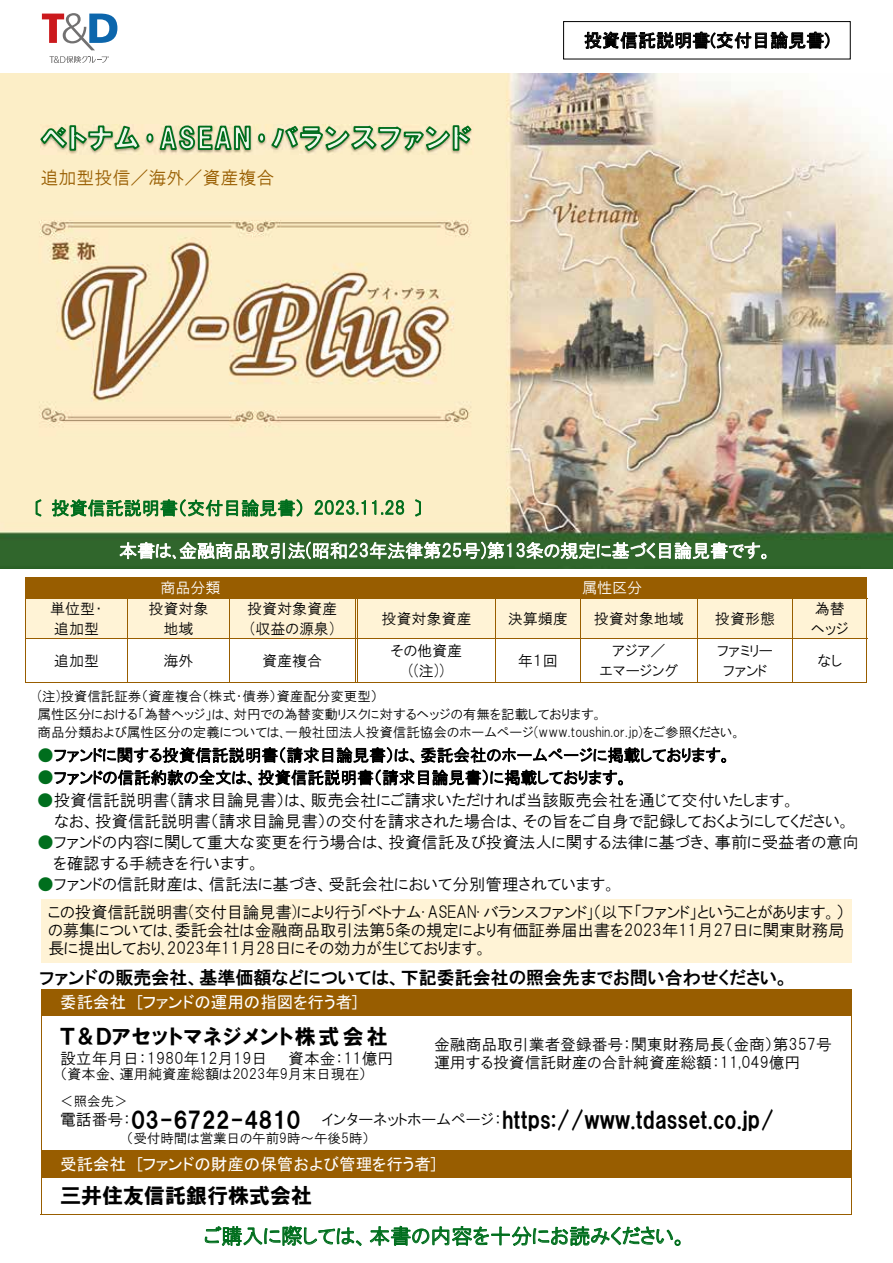
<style>
.page{position:relative;width:893px;height:1263px;background:#fff}
.page>*{position:absolute;margin:0;border:0;box-sizing:border-box;transform-origin:0 0}
.t1{font:22.5px "HGP Soei Kakugothic UB";color:#000}
.t2{font:21px "HGP Gothic M";letter-spacing:.005em;color:#006e1d}
.t3{font:21px "HGP Soei Kakugothic UB";letter-spacing:.07em;color:#000}
.t4{font:21px "HGP Soei Kakugothic UB";color:#000}
.t5{font:18px "HGP Gothic E";color:#000}
.t6{font:18px "HGP Gothic M";letter-spacing:.005em;color:#fff}
.t7{font:18px "HGP Gothic M";letter-spacing:.005em;color:#006e1d}
.t8{font:18px "MS P Gothic";letter-spacing:.005em;color:#000}
.t9{font:18px "HGP Gothic M";color:#985d00}
.t10{font:16.5px/21px "HGP Gothic M";color:#000}
.t11{font:16.5px "MS P Gothic";color:#fff}
.t12{font:15.75px/18px "HGP Gothic M";color:#000}
.t13{font:15px/19.5px "HGP Gothic M";color:#000}
.t14{font:15px "HGP Gothic M";color:#fff}
.t15{font:14.25px "HGP Gothic M";color:#000}
.t16{font:13.5px/18px "HGP Gothic M";color:#000}
.s1{color:#006e1d}
.s2{font-family:"HGP Gothic M";font-size:15.75px}
</style>
<div class="page">
<img style="left:0;top:73px;width:893px;height:495px">
<div style="left:26px;top:577px;width:329px;height:21px;background:#985d00"></div>
<hr style="left:355px;top:577px;width:2px;height:21px;background:#985d00">
<div style="left:357px;top:577px;width:510px;height:21px;background:#985d00"></div>
<div style="left:26px;top:599px;width:101px;height:20px;background:#fff3d6"></div>
<div style="left:26px;top:619px;width:101px;height:19px;background:#fff3d6"></div>
<div style="left:128px;top:599px;width:101px;height:20px;background:#fff3d6"></div>
<div style="left:128px;top:619px;width:101px;height:19px;background:#fff3d6"></div>
<div style="left:230px;top:599px;width:125px;height:20px;background:#fff3d6"></div>
<div style="left:230px;top:619px;width:125px;height:19px;background:#fff3d6"></div>
<hr style="left:355px;top:599px;width:2px;height:39px;background:#fff3d6">
<div style="left:358px;top:599px;width:137px;height:39px;background:#fff3d6"></div>
<div style="left:496px;top:599px;width:84px;height:39px;background:#fff3d6"></div>
<div style="left:581px;top:599px;width:116px;height:39px;background:#fff3d6"></div>
<div style="left:698px;top:599px;width:94px;height:39px;background:#fff3d6"></div>
<div style="left:793px;top:599px;width:73px;height:20px;background:#fff3d6"></div>
<div style="left:793px;top:619px;width:73px;height:19px;background:#fff3d6"></div>
<hr style="left:25px;top:598px;width:103px;height:1px;background:#985d00">
<hr style="left:128px;top:598px;width:101px;height:1px;background:#985d00">
<hr style="left:229px;top:598px;width:352px;height:1px;background:#985d00">
<hr style="left:581px;top:598px;width:116px;height:1px;background:#985d00">
<hr style="left:697px;top:598px;width:170px;height:1px;background:#985d00">
<hr style="left:25px;top:599px;width:1px;height:39px;background:#985d00">
<hr style="left:127px;top:599px;width:1px;height:39px;background:#985d00">
<hr style="left:229px;top:599px;width:1px;height:39px;background:#985d00">
<hr style="left:355px;top:599px;width:1px;height:39px;background:#985d00">
<hr style="left:357px;top:599px;width:1px;height:39px;background:#985d00">
<hr style="left:495px;top:599px;width:1px;height:39px;background:#985d00">
<hr style="left:580px;top:599px;width:1px;height:39px;background:#985d00">
<hr style="left:697px;top:599px;width:1px;height:39px;background:#985d00">
<hr style="left:792px;top:599px;width:1px;height:39px;background:#985d00">
<hr style="left:866px;top:599px;width:1px;height:39px;background:#985d00">
<hr style="left:25px;top:638px;width:103px;height:1px;background:#985d00">
<hr style="left:128px;top:638px;width:101px;height:1px;background:#985d00">
<hr style="left:229px;top:638px;width:352px;height:1px;background:#985d00">
<hr style="left:581px;top:638px;width:116px;height:1px;background:#985d00">
<hr style="left:697px;top:638px;width:170px;height:1px;background:#985d00">
<hr style="left:25px;top:639px;width:1px;height:44px;background:#985d00">
<hr style="left:25px;top:682px;width:102px;height:1px;background:#985d00">
<hr style="left:127px;top:639px;width:1px;height:44px;background:#985d00">
<hr style="left:128px;top:682px;width:101px;height:1px;background:#985d00">
<hr style="left:229px;top:639px;width:1px;height:44px;background:#985d00">
<hr style="left:230px;top:682px;width:125px;height:1px;background:#985d00">
<hr style="left:355px;top:639px;width:1px;height:44px;background:#985d00">
<hr style="left:357px;top:639px;width:1px;height:44px;background:#985d00">
<hr style="left:358px;top:682px;width:137px;height:1px;background:#985d00">
<hr style="left:495px;top:639px;width:1px;height:44px;background:#985d00">
<hr style="left:496px;top:682px;width:84px;height:1px;background:#985d00">
<hr style="left:580px;top:639px;width:1px;height:44px;background:#985d00">
<hr style="left:581px;top:682px;width:116px;height:1px;background:#985d00">
<hr style="left:697px;top:639px;width:1px;height:44px;background:#985d00">
<hr style="left:698px;top:682px;width:94px;height:1px;background:#985d00">
<hr style="left:792px;top:639px;width:1px;height:44px;background:#985d00">
<hr style="left:793px;top:682px;width:73px;height:1px;background:#985d00">
<hr style="left:866px;top:639px;width:1px;height:44px;background:#985d00">
<div style="left:41px;top:899px;width:810px;height:22px;background:#fff3d6"></div>
<div style="left:41px;top:921px;width:810px;height:18px;background:#fff3d6"></div>
<div style="left:41px;top:939px;width:810px;height:23px;background:#fff3d6"></div>
<div style="left:42px;top:990px;width:809px;height:25px;background:#985d00"></div>
<hr style="left:41px;top:989px;width:811px;height:1px;background:#985d00">
<svg style="left:41px;top:990px;width:1px;height:25px"></svg>
<svg style="left:851px;top:990px;width:1px;height:25px"></svg>
<hr style="left:41px;top:1015px;width:811px;height:1px;background:#985d00">
<hr style="left:41px;top:1016px;width:1px;height:71px;background:#985d00">
<hr style="left:851px;top:1016px;width:1px;height:71px;background:#985d00">
<hr style="left:41px;top:1087px;width:1px;height:63px;background:#985d00">
<hr style="left:851px;top:1087px;width:1px;height:63px;background:#985d00">
<div style="left:42px;top:1151px;width:809px;height:26px;background:#985d00"></div>
<hr style="left:41px;top:1150px;width:811px;height:1px;background:#985d00">
<svg style="left:41px;top:1151px;width:1px;height:26px"></svg>
<svg style="left:851px;top:1151px;width:1px;height:26px"></svg>
<hr style="left:41px;top:1177px;width:811px;height:1px;background:#985d00">
<hr style="left:41px;top:1177px;width:1px;height:38px;background:#985d00">
<hr style="left:41px;top:1214px;width:810px;height:1px;background:#985d00">
<hr style="left:851px;top:1177px;width:1px;height:38px;background:#985d00">
<svg style="left:42px;top:13px;width:75px;height:37px"></svg>
<svg style="left:49px;top:56px;width:60px;height:7px"></svg>
<img style="left:40px;top:125px;width:434px;height:30px">
<svg style="left:41px;top:124px;width:432px;height:28px;background:#b3c79b"></svg>
<div style="left:563px;top:21px;width:288px;height:38px;border:1px solid #000"></div>
<p class="t9" style="left:41px;top:168px;width:236px">追加型投信／海外／資産複合</p>
<p class="t7" style="left:33px;top:499px;width:11px">〔</p>
<p class="t7" style="left:51px;top:499px;width:255px">投資信託説明書（交付目論見書(</p>
<p class="t7" style="left:313px;top:499px;width:93px">2023.11.28</p>
<p class="t7" style="left:414px;top:499px;width:11px">〔</p>
<p class="t8" style="left:584px;top:31px;width:248px">投資信託説明書(交付目論見書(</p>
<p class="t6" style="left:119px;top:541px;width:655px">本書は､金融商品取引法(昭和23年法律第25号第) 13条の規定に基づく目論見書です。</p>
<p class="t14" style="left:160px;top:580px;width:62px">商品分類</p>
<p class="t14" style="left:582px;top:580px;width:62px">属性区分</p>
<p class="t13" style="left:50px;top:599px;width:54px">単位型・追加型</p>
<p class="t13" style="left:148px;top:599px;width:62px;text-align:center">投資対象地域</p>
<p class="t13" style="left:247px;top:599px;width:92px">投資対象資産</p>
<p class="t13" style="left:815px;top:599px;width:32px">為替</p>
<p class="t13" style="left:381px;top:609px;width:92px">投資対象資産</p>
<p class="t13" style="left:508px;top:609px;width:62px">決算頻度</p>
<p class="t13" style="left:594px;top:609px;width:92px">投資対象地域</p>
<p class="t13" style="left:715px;top:609px;width:62px">投資形態</p>
<p class="t13" style="left:250px;top:619px;width:85px">(収益の源泉)</p>
<p class="t13" style="left:811px;top:619px;width:39px">ヘッジ</p>
<p class="t13" style="left:391px;top:641px;width:73px">その他資産</p>
<p class="t13" style="left:612px;top:641px;width:55px">アジア／</p>
<p class="t13" style="left:717px;top:641px;width:57px">ファミリー</p>
<p class="t13" style="left:163px;top:651px;width:32px">海外</p>
<p class="t13" style="left:262px;top:651px;width:62px">資産複合</p>
<p class="t13" style="left:54px;top:651px;width:47px">追加型</p>
<p class="t13" style="left:518px;top:651px;width:41px">年１回</p>
<p class="t13" style="left:818px;top:651px;width:26px">なし</p>
<p class="t13" style="left:408px;top:660px;width:37px">((注))</p>
<p class="t13" style="left:600px;top:660px;width:80px">エマージング</p>
<p class="t13" style="left:723px;top:660px;width:45px">ファンド</p>
<p class="t16" style="left:37px;top:687px;width:702px">注( )投資信託証券（資産複合（株式・債券）資産配分変更型(<br>属性区分における「為替ヘッジは」 、対円での為替変動リスクに対するヘッジの有無を記載しております。<br>商品分類および属性区分の定義については､一般社団法人投資信託協会のホームページ(www.toushin.or j p. )をご参照ください。</p>
<p class="t10" style="left:37px;top:744px;width:696px"><span class="s1">●</span>ファンドに関する投資信託説明書（請求目論見書は） 、委託会社のホームページに掲載しております。</p>
<p class="t10" style="left:37px;top:767px;width:593px"><span class="s1">●</span>ファンドの信託約款の全文は、投資信託説明書（請求目論見書）に掲載しております。</p>
<p class="t10" style="left:54px;top:790px;width:798px;text-indent:-17px"><span class="s1">●</span>投資信託説明書（請求目論見書は） 、販売会社にご請求いただければ当該販売会社を通じて交付いたします。<br>なお、投資信託説明書（請求目論見書）の交付を請求された場合は、その旨をご自身で記録しておくようにしてください。</p>
<p class="t10" style="left:53px;top:832px;width:807px;text-indent:-16px"><span class="s1">●</span>ファンドの内容に関して重大な変更を行う場合は、投資信託及び投資法人に関する法律に基づき、事前に受益者の意向を確認する手続きを行います。</p>
<p class="t10" style="left:48px;top:870px;width:798px;line-height:28.2px;text-indent:-11px"><span class="s1">●</span>ファンドの信託財産は、信託法に基づき、受託会社において分別管理されています。<br>この投資信託説明書(交付目論見書)により行う｢ベトナム･ASEAN･バランスファンド｣（以下「ファンド」ということがあります。(</p>
<p class="t10" style="left:48px;top:921px;width:798px;line-height:18px">の募集については､委託会社は金融商品取引法第5条の規定により有価証券届出書を2023年11月27日に関東財務局長に提出しており､2023年11月28日にその効力が生じております。</p>
<p class="t5" style="left:40px;top:968px;width:751px">ファンドの販売会社、基準価額などについては、下記委託会社の照会先までお問い合わせください。</p>
<p class="t11" style="left:137px;top:994px;width:222px">[ファンドの運用の指図を行う者[</p>
<p class="t11" style="left:60px;top:994px;width:67px">委託会社</p>
<p class="t3" style="left:60px;top:1025px;width:329px">Ｔ＆Ｄアセットマネジメント株式会社</p>
<p class="t12" style="left:288px;top:1049px;width:107px">資本金：11億円</p>
<p class="t12" style="left:434px;top:1035px;width:399px">金融商品取引業者登録番号：関東財務局長（金商第） 357号運用する投資信託財産の合計純資産総額：11,049億円</p>
<p class="t12" style="left:60px;top:1049px;width:209px">設立年月日：1980年12月19日</p>
<p class="t15" style="left:60px;top:1067px;width:308px">（資本金、運用純資産総額は2023年9月末日現在(</p>
<p class="t16" style="left:60px;top:1092px;width:69px">＜照会先&lt;</p>
<h1 class="t1" style="left:502px;top:1108px;width:274px">https://www.tdasset.co j p. /</h1>
<h1 class="t1" style="left:123px;top:1108px;width:179px"><span class="s2">：</span>03-6722-4810</h1>
<p class="t12" style="left:60px;top:1111px;width:65px">電話番号</p>
<p class="t12" style="left:322px;top:1111px;width:182px">インターネットホームページ：</p>
<p class="t16" style="left:127px;top:1129px;width:244px">（受付時間は営業日の午前時9 ～午後時5 (</p>
<p class="t11" style="left:137px;top:1156px;width:301px">[ファンドの財産の保管および管理を行う者[</p>
<p class="t11" style="left:60px;top:1156px;width:67px">受託会社</p>
<p class="t4" style="left:60px;top:1185px;width:253px">三井住友信託銀行株式会社</p>
<p class="t2" style="left:204px;top:1225px;width:485px">ご購入に際しては、本書の内容を十分にお読みください。</p>
</div>
